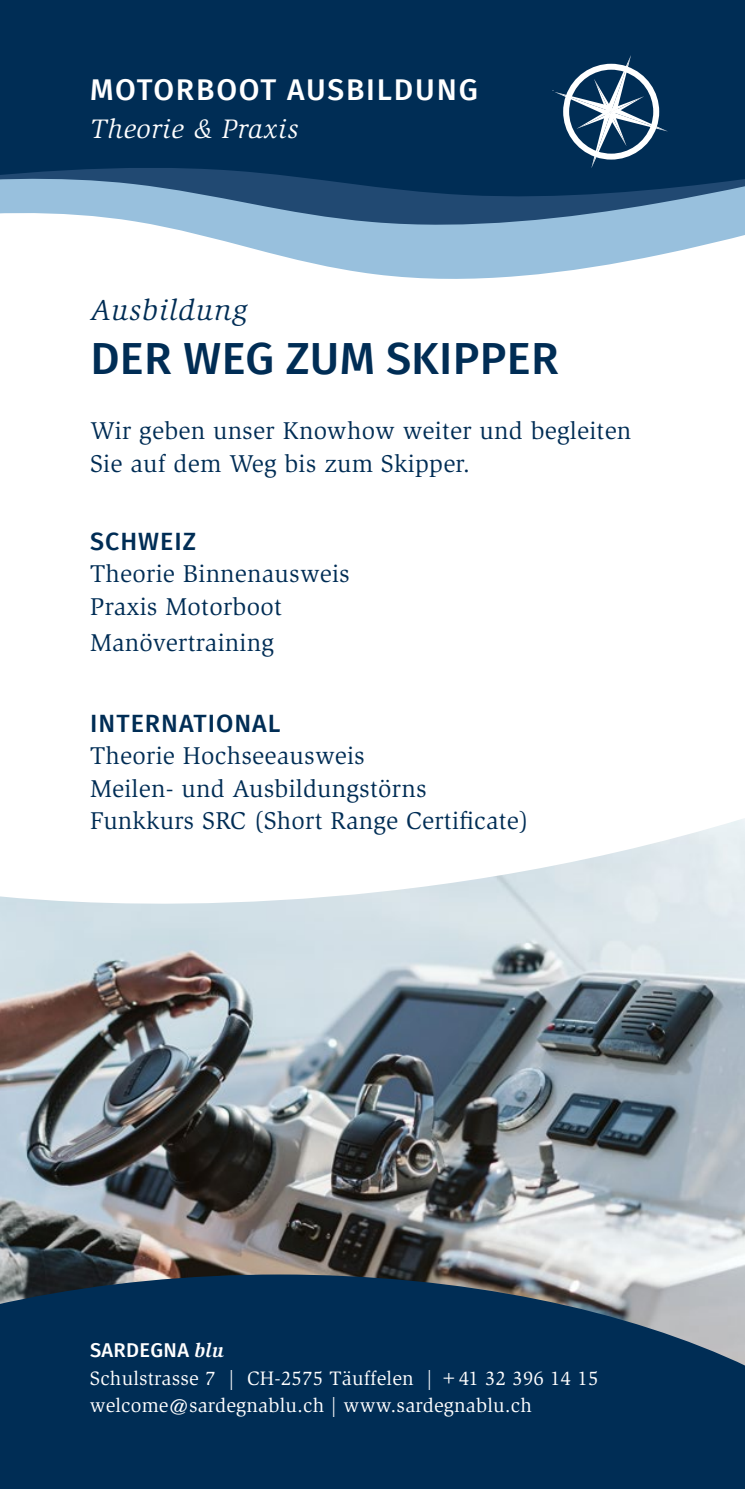
<style>
.page{position:relative;width:745px;height:1489px;background:#fff}
.page>*{position:absolute;margin:0;border:0;box-sizing:border-box;transform-origin:0 0}
.t1{font:500 45px "Fira Sans";letter-spacing:.01em;color:#002d55}
.t2{font:500 30px "Fira Sans";letter-spacing:.06em;color:#fff}
.t3{font:italic 30px "Slimbach Std";letter-spacing:.03em;color:#002d55}
.t4{font:italic 27.5px "Slimbach Std";letter-spacing:.03em;color:#fff}
.t5{font:25px/32.5px "Slimbach Std";letter-spacing:.01em;color:#002d55}
.t6{font:500 25px "Fira Sans";letter-spacing:.04em;color:#002d55}
.t7{font:20px/27.5px "Slimbach Std";letter-spacing:.01em;color:#fff}
.t8{font:500 20px "Fira Sans";letter-spacing:.02em;color:#fff}
.s1{font-family:"Slimbach Std";font-weight:700;font-style:italic}
</style>
<div class="page">
<div style="left:0;top:0;width:744px;height:163px;background:#002d55"></div>
<img style="left:0;top:819px;width:744px;height:455px">
<svg style="left:0;top:1274px;width:744px;height:214px;background:#0f375b"></svg>
<svg style="left:179px;top:230px;width:565px;height:49px;fill:#98c0dd"></svg>
<svg style="left:0;top:163px;width:744px;height:67px;background:#4b7295"></svg>
<svg style="left:554px;top:55px;width:113px;height:113px"></svg>
<p class="t2" style="left:90px;top:66px;width:389px">MOTORBOOT AUSBILDUNG</p>
<p class="t4" style="left:90px;top:113px;width:210px">Theorie &amp; Praxis</p>
<p class="t3" style="left:90px;top:293px;width:158px">Ausbildung</p>
<h1 class="t1" style="left:90px;top:322px;width:469px">DER WEG ZUM SKIPPER</h1>
<p class="t5" style="left:90px;top:415px;width:542px">Wir geben unser Knowhow weiter und begleiten<br>Sie auf dem Weg bis zum Skipper.</p>
<p class="t6" style="left:90px;top:520px;width:107px">SCHWEIZ</p>
<p class="t5" style="left:90px;top:557px;width:261px">Theorie Binnenausweis<br>Praxis Motorboot</p>
<p class="t5" style="left:90px;top:626px;width:185px">Manövertraining</p>
<p class="t6" style="left:90px;top:702px;width:191px">INTERNATIONAL</p>
<p class="t5" style="left:90px;top:739px;width:440px">Theorie Hochseeausweis<br>Meilen- und Ausbildungstörns<br>Funkkurs SRC (Short Range Certificate)</p>
<p class="t8" style="left:90px;top:1333px;width:135px">SARDEGNA <span class="s1">blu</span></p>
<p class="t7" style="left:90px;top:1364px;width:509px">Schulstrasse 7 | CH-2575 Täuffelen | +41 32 396 14 15 welcome@sardegnablu.ch | www.sardegnablu.ch</p>
</div>
